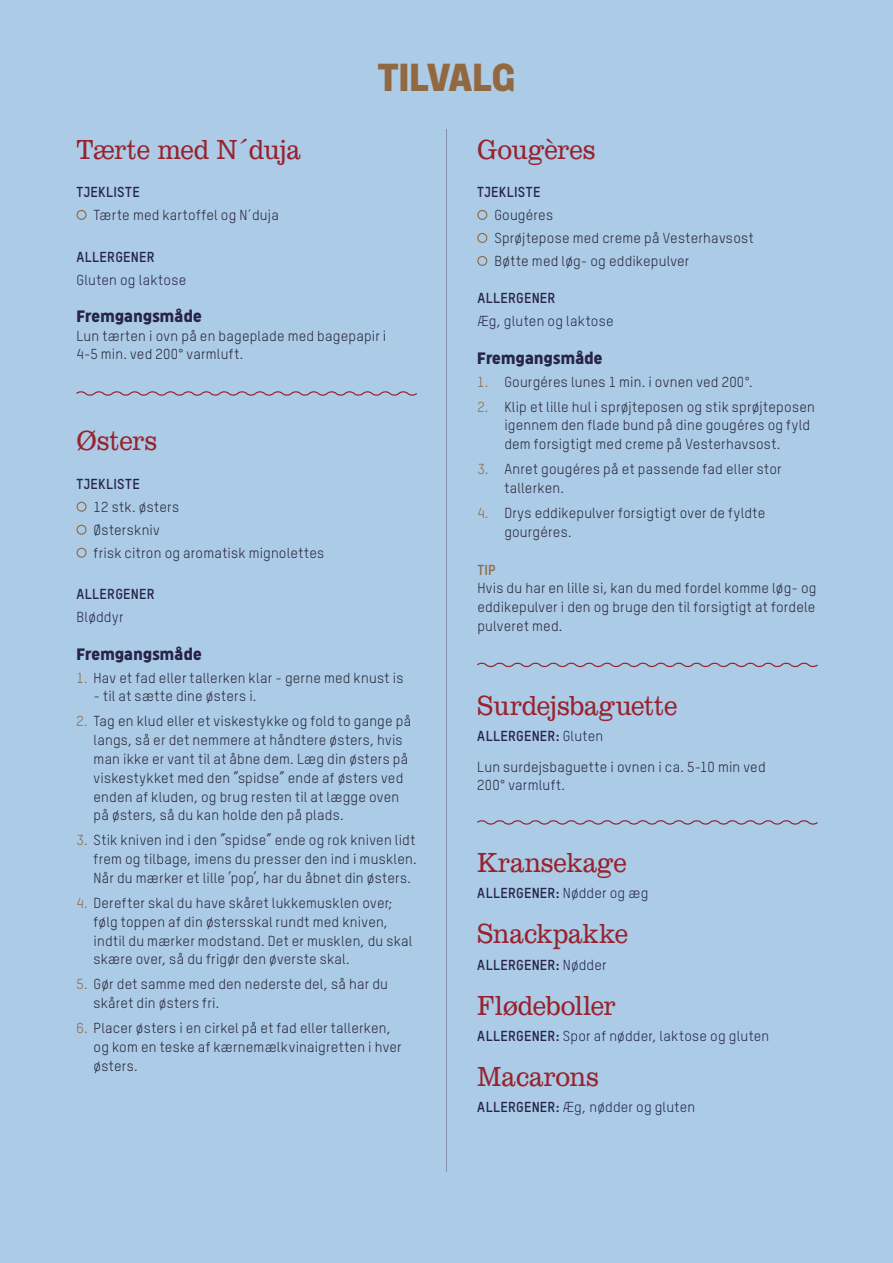
<style>
.page{position:relative;width:893px;height:1263px;background:#abcbe6}
.page>*{position:absolute;margin:0;border:0;box-sizing:border-box;transform-origin:0 0}
.t1{font:700 39px "Meyer Grand";letter-spacing:-.005em;color:#916840}
.t2{font:300 28.5px "Clarendon URW Ext Nar";letter-spacing:-.005em;color:#98222d}
.t3{font:700 16.5px "Meyer Grand";letter-spacing:.02em;color:#272448}
.t4{font:14.25px/18.8px "TSTARPRO";letter-spacing:.015em;color:#282536}
.t5{font:14.25px "TSTARPRO";letter-spacing:.015em;color:#272448}
.t6{font:700 14.25px "TSTARPRO";letter-spacing:.015em;color:#272448}
.t7{font:700 14.25px "TSTARPRO";color:#916840}
.s1{color:#916840}
.s2{color:#272448}
.s3{font-weight:700;color:#272448}
.s4{color:#282536}
.s5{font-weight:400}
.s6{font-weight:700}
</style>
<div class="page">
<hr style="left:446px;top:130px;width:1px;height:1042px;background:#8392ac">
<div style="left:77px;top:210px;width:10px;height:10px;border:1px solid #916840;border-radius:50%"></div>
<svg style="left:76px;top:391px;width:341px;height:5px"></svg>
<div style="left:77px;top:502px;width:10px;height:10px;border:1px solid #916840;border-radius:50%"></div>
<div style="left:77px;top:525px;width:10px;height:10px;border:1px solid #916840;border-radius:50%"></div>
<div style="left:77px;top:548px;width:10px;height:10px;border:1px solid #916840;border-radius:50%"></div>
<div style="left:477px;top:210px;width:10px;height:10px;border:1px solid #916840;border-radius:50%"></div>
<div style="left:477px;top:233px;width:10px;height:10px;border:1px solid #916840;border-radius:50%"></div>
<div style="left:477px;top:256px;width:10px;height:10px;border:1px solid #916840;border-radius:50%"></div>
<svg style="left:477px;top:662px;width:341px;height:6px"></svg>
<svg style="left:477px;top:820px;width:341px;height:5px"></svg>
<h1 class="t1" style="left:378px;top:51px;width:139px">TILVALG</h1>
<h2 class="t2" style="left:77px;top:133px;width:226px">Tærte med N´duja</h2>
<p class="t6" style="left:77px;top:183px;width:65px">TJEKLISTE</p>
<p class="t4" style="left:94px;top:205px;width:187px">Tærte med kartoffel og N´duja</p>
<p class="t6" style="left:77px;top:248px;width:80px">ALLERGENER</p>
<p class="t5" style="left:77px;top:271px;width:111px">Gluten og laktose</p>
<p class="t3" style="left:77px;top:305px;width:127px">Fremgangsmåde</p>
<p class="t4" style="left:77px;top:326px;width:311px">Lun tærten i ovn på en bageplade med bagepapir i<br>4-5 min. ved 200° varmluft.</p>
<h2 class="t2" style="left:77px;top:424px;width:82px">Østers</h2>
<p class="t6" style="left:77px;top:475px;width:65px">TJEKLISTE</p>
<p class="t4" style="left:94px;top:495px;width:232px;line-height:23px">12 stk. østers<br>Østerskniv<br>frisk citron og aromatisk mignolettes</p>
<p class="t6" style="left:77px;top:585px;width:80px">ALLERGENER</p>
<p class="t5" style="left:77px;top:609px;width:48px">Bløddyr</p>
<p class="t3" style="left:77px;top:643px;width:127px">Fremgangsmåde</p>
<p class="t4" style="left:77px;top:668px;width:328px"><span class="s1">1.</span> Hav et fad eller tallerken klar - gerne med knust is</p>
<p class="t4" style="left:94px;top:687px;width:164px">- til at sætte dine østers i.</p>
<p class="t4" style="left:94px;top:712px;width:319px;text-indent:-17px"><span class="s1">2.</span> Tag en klud eller et viskestykke og fold to gange på langs, så er det nemmere at håndtere østers, hvis man ikke er vant til at åbne dem. Læg din østers på viskestykket med den ”spidse” ende af østers ved enden af kluden, og brug resten til at lægge oven på østers, så du kan holde den på plads.</p>
<p class="t4" style="left:94px;top:831px;width:325px;text-align:justify;text-indent:-17px"><span class="s1">3.</span> Stik kniven ind i den ”spidse” ende og rok kniven lidt frem og tilbage, imens du presser den ind i musklen.<br>Når du mærker et lille ’pop’, har du åbnet din østers.</p>
<p class="t4" style="left:94px;top:893px;width:320px;text-indent:-17px"><span class="s1">4.</span> Derefter skal du have skåret lukkemusklen over; følg toppen af din østersskal rundt med kniven, indtil du mærker modstand. Det er musklen, du skal skære over, så du frigør den øverste skal.</p>
<p class="t4" style="left:94px;top:975px;width:296px;text-indent:-17px"><span class="s1">5.</span> Gør det samme med den nederste del, så har du skåret din østers fri.</p>
<p class="t4" style="left:94px;top:1019px;width:310px;text-indent:-17px"><span class="s1">6.</span> Placer østers i en cirkel på et fad eller tallerken, og kom en teske af kærnemælkvinaigretten i hver østers.</p>
<h2 class="t2" style="left:477px;top:133px;width:120px">Gougères</h2>
<p class="t6" style="left:477px;top:183px;width:65px">TJEKLISTE</p>
<p class="t4" style="left:494px;top:203px;width:261px;line-height:23px">Gougéres<br>Sprøjtepose med creme på Vesterhavsost<br>Bøtte med løg- og eddikepulver</p>
<p class="t6" style="left:477px;top:289px;width:80px">ALLERGENER</p>
<p class="t5" style="left:477px;top:313px;width:138px">Æg, gluten og laktose</p>
<p class="t3" style="left:477px;top:347px;width:127px">Fremgangsmåde</p>
<p class="t4" style="left:477px;top:372px;width:277px"><span class="s1">1.</span> Gourgéres lunes 1 min. i ovnen ved 200<span class="s2">°.</span></p>
<p class="t4" style="left:504px;top:397px;width:312px;text-indent:-27px"><span class="s1">2.</span> Klip et lille hul i sprøjteposen og stik sprøjteposen igennem den flade bund på dine gougéres og fyld dem forsigtigt med creme på Vesterhavsost.</p>
<p class="t4" style="left:504px;top:460px;width:279px;text-indent:-27px"><span class="s1">3.</span> Anret gougéres på et passende fad eller stor tallerken.</p>
<p class="t4" style="left:504px;top:504px;width:263px;text-indent:-27px"><span class="s1">4.</span> Drys eddikepulver forsigtigt over de fyldte gourgéres.</p>
<p class="t7" style="left:477px;top:560px;width:20px">TIP</p>
<p class="t4" style="left:477px;top:579px;width:341px;text-align:justify">Hvis du har en lille si, kan du med fordel komme løg- og eddikepulver i den og bruge den til forsigtigt at fordele pulveret med.</p>
<h2 class="t2" style="left:477px;top:688px;width:202px">Surdejsbaguette</h2>
<p class="t4" style="left:477px;top:720px;width:290px;line-height:30.8px"><span class="s3">ALLERGENER:</span> <span class="s2">Gluten<br></span>Lun surdejsbaguette i ovnen i ca. 5-10 min ved</p>
<p class="t5" style="left:477px;top:777px;width:89px"><span class="s4">200</span>° varmluft.</p>
<h2 class="t2" style="left:477px;top:846px;width:151px">Kransekage</h2>
<p class="t6" style="left:477px;top:884px;width:172px">ALLERGENER: <span class="s5">Nødder og æg</span></p>
<h2 class="t2" style="left:477px;top:917px;width:153px">Snackpakke</h2>
<p class="t6" style="left:477px;top:956px;width:131px">ALLERGENER: <span class="s5">Nødder</span></p>
<h2 class="t2" style="left:477px;top:988px;width:140px">Flødeboller</h2>
<p class="t5" style="left:477px;top:1027px;width:294px"><span class="s6">ALLERGENER:</span> Spor af nødder, laktose og gluten</p>
<h2 class="t2" style="left:477px;top:1060px;width:123px">Macarons</h2>
<p class="t5" style="left:477px;top:1098px;width:219px"><span class="s6">ALLERGENER:</span> Æg, nødder og gluten</p>
</div>
